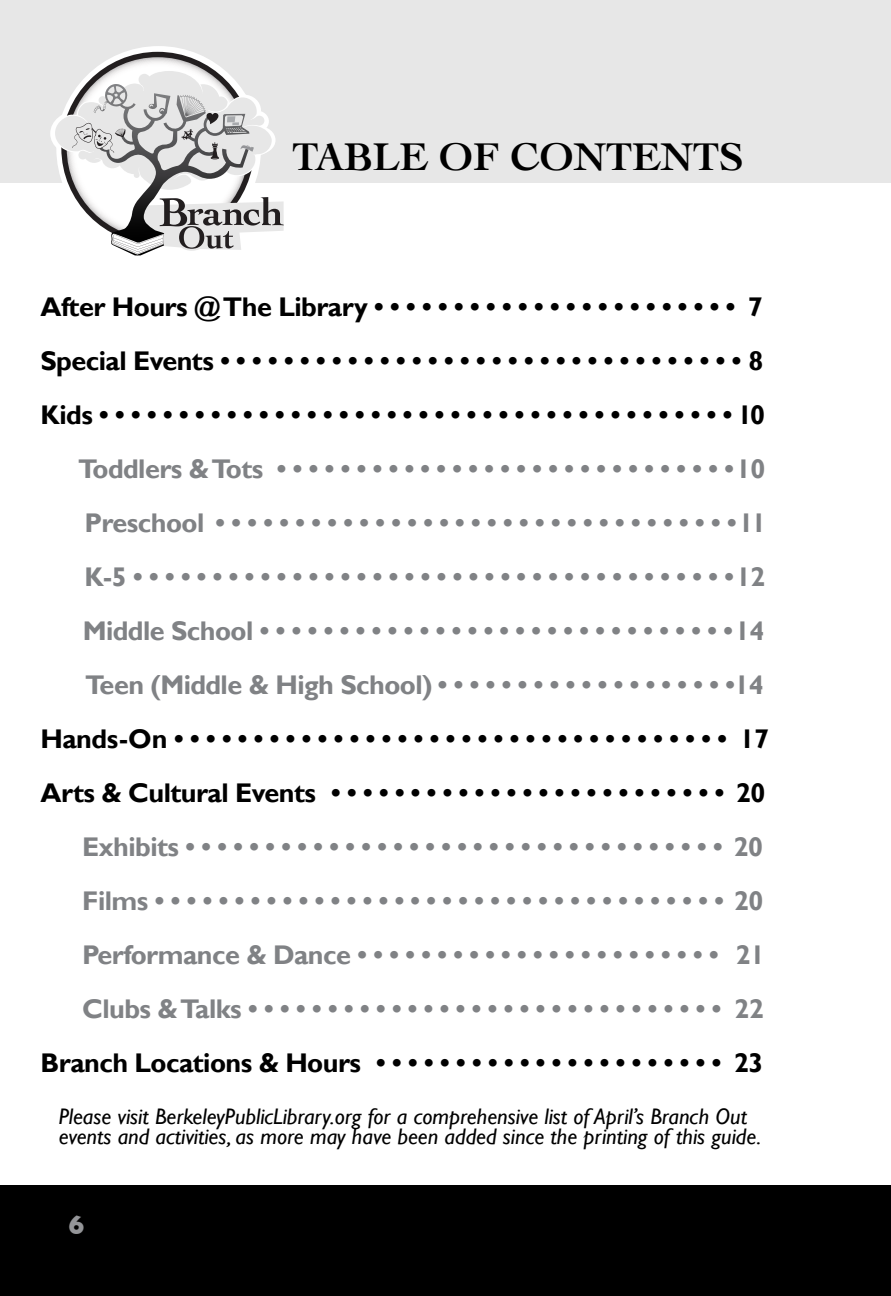
<style>
.page{position:relative;width:891px;height:1296px;background:#fff}
.page>*{position:absolute;margin:0;border:0;box-sizing:border-box;transform-origin:0 0}
.t1{font:700 40.5px "Cochin";color:#000}
.t2{font:700 27px/54px "Gill Sans";letter-spacing:-.02em;color:#808285;text-align:justify}
.t3{font:700 27px/54px "Gill Sans";letter-spacing:-.02em;color:#000;text-align:justify}
.t4{font:700 27px "Gill Sans";color:#949598}
.t5{font:italic 22.5px/20.2px "Gill Sans";color:#000}
</style>
<div class="page">
<div style="left:0;top:1186px;width:891px;height:110px;background:#000"></div>
<div style="left:0;top:0;width:891px;height:182px;background:#e7e7e7"></div>
<div style="left:50px;top:111px;width:57px;height:45px;background:#fff;border-radius:50%"></div>
<svg style="left:54px;top:52px;width:230px;height:203px"></svg>
<h1 class="t1" style="left:292px;top:133px;width:453px">TABLE OF CONTENTS</h1>
<p class="t3" style="left:40px;top:281px;width:726px">After Hours @ The Library • • • • • • • • • • • • • • • • • • • • • • • 7<br>Special Events • • • • • • • • • • • • • • • • • • • • • • • • • • • • • • • • • 8<br>Kids • • • • • • • • • • • • • • • • • • • • • • • • • • • • • • • • • • • • • • • • 10</p>
<p class="t2" style="left:78px;top:443px;width:690px">Toddlers &amp; Tots • • • • • • • • • • • • • • • • • • • • • • • • • • • • • 10<br>Preschool • • • • • • • • • • • • • • • • • • • • • • • • • • • • • • • • • 11<br>K-5 • • • • • • • • • • • • • • • • • • • • • • • • • • • • • • • • • • • • • • 12<br>Middle School • • • • • • • • • • • • • • • • • • • • • • • • • • • • • • 14<br>Teen (Middle &amp; High School) • • • • • • • • • • • • • • • • • • • 14</p>
<p class="t3" style="left:41px;top:713px;width:730px">Hands-On • • • • • • • • • • • • • • • • • • • • • • • • • • • • • • • • • • • 17<br>Arts &amp; Cultural Events • • • • • • • • • • • • • • • • • • • • • • • • • 20</p>
<p class="t2" style="left:82px;top:821px;width:684px">Exhibits • • • • • • • • • • • • • • • • • • • • • • • • • • • • • • • • • • 20<br>Films • • • • • • • • • • • • • • • • • • • • • • • • • • • • • • • • • • • • 20<br>Performance &amp; Dance • • • • • • • • • • • • • • • • • • • • • • • 21<br>Clubs &amp; Talks • • • • • • • • • • • • • • • • • • • • • • • • • • • • • • 22</p>
<p class="t3" style="left:41px;top:1037px;width:724px">Branch Locations &amp; Hours • • • • • • • • • • • • • • • • • • • • • • 23</p>
<p class="t5" style="left:59px;top:1107px;width:704px">Please visit BerkeleyPublicLibrary.org for a comprehensive list of April’s Branch Out events and activities, as more may have been added since the printing of this guide.</p>
<p class="t4" style="left:69px;top:1209px;width:18px">6</p>
</div>
